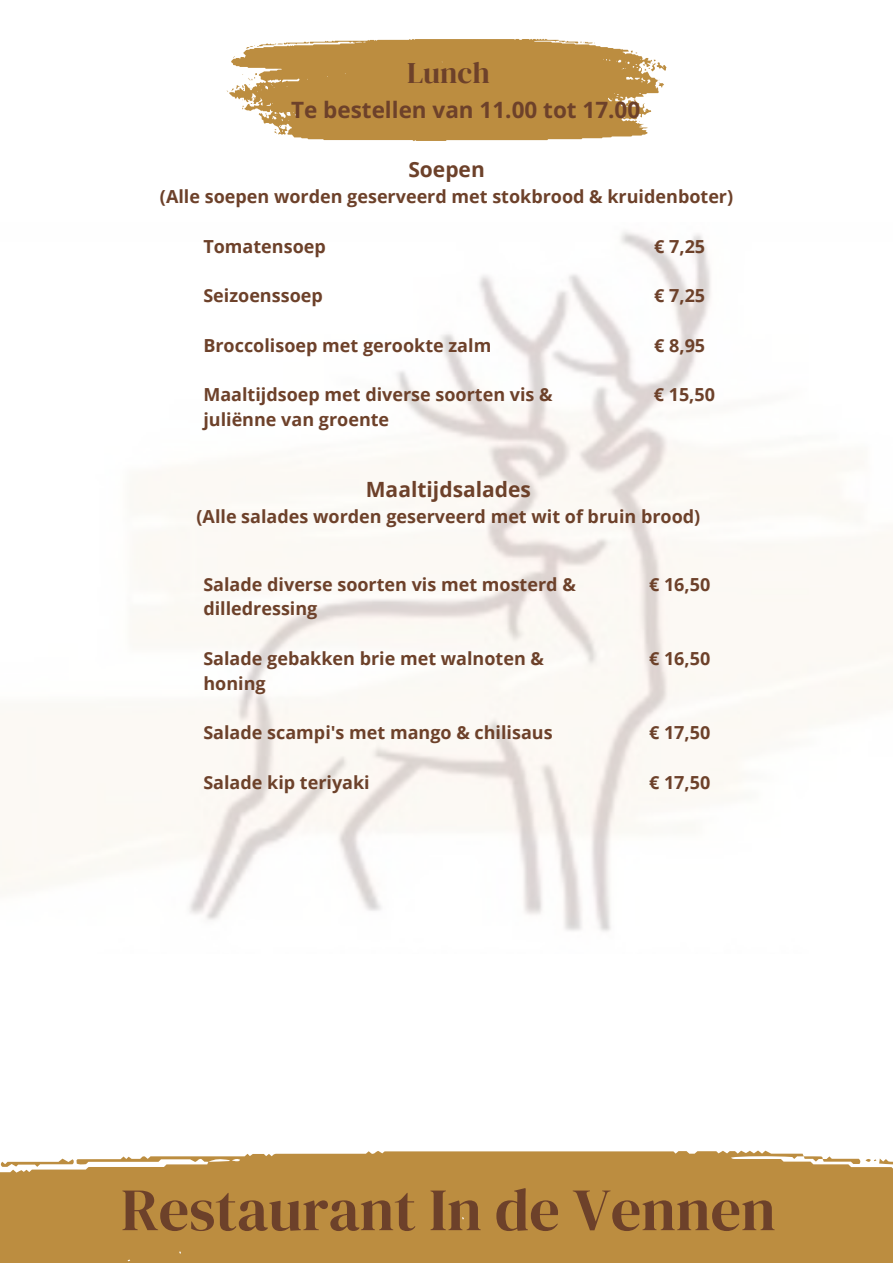
<style>
.page{position:relative;width:893px;height:1263px;background:#fff}
.page>*{position:absolute;margin:0;border:0;box-sizing:border-box;transform-origin:0 0}
.t1{font:60px "DM Serif Display";color:#6d412a}
.t2{font:30px "DM Serif Display";color:#6d412a}
.t3{font:700 22.5px "Open Sans";color:#6d412a}
.t4{font:700 21px "Open Sans";color:#6d412a}
.t5{font:700 18px/24.8px "Open Sans";color:#6d412a}
</style>
<div class="page">
<svg style="left:227px;top:39px;width:439px;height:102px;background:#c79f5f"></svg>
<div style="left:0;top:1150px;width:893px;height:113px;background:#bc8d40"></div>
<svg style="left:0;top:1158px;width:74px;height:9px"></svg>
<svg style="left:803px;top:1156px;width:90px;height:9px"></svg>
<p class="t2" style="left:407px;top:52px;width:84px">Lunch</p>
<p class="t3" style="left:291px;top:94px;width:351px">Te bestellen van 11.00 tot 17.00</p>
<p class="t4" style="left:408px;top:155px;width:78px">Soepen</p>
<p class="t5" style="left:160px;top:183px;width:575px">(Alle soepen worden geserveerd met stokbrood &amp; kruidenboter)</p>
<p class="t5" style="left:203px;top:233px;width:124px">Tomatensoep</p>
<p class="t5" style="left:203px;top:283px;width:121px">Seizoenssoep</p>
<p class="t5" style="left:203px;top:332px;width:289px">Broccolisoep met gerookte zalm</p>
<p class="t5" style="left:203px;top:382px;width:351px">Maaltijdsoep met diverse soorten vis &amp; juliënne van groente</p>
<h2 class="t5" style="left:654px;top:233px;width:52px">€ 7,25</h2>
<p class="t5" style="left:654px;top:283px;width:52px">€ 7,25</p>
<p class="t5" style="left:654px;top:332px;width:52px">€ 8,95</p>
<p class="t5" style="left:654px;top:382px;width:63px">€ 15,50</p>
<p class="t4" style="left:366px;top:475px;width:167px">Maaltijdsalades</p>
<p class="t5" style="left:196px;top:503px;width:505px">(Alle salades worden geserveerd met wit of bruin brood)</p>
<p class="t5" style="left:203px;top:571px;width:374px">Salade diverse soorten vis met mosterd &amp; dilledressing</p>
<p class="t5" style="left:203px;top:645px;width:342px">Salade gebakken brie met walnoten &amp; honing</p>
<p class="t5" style="left:203px;top:720px;width:351px">Salade scampi's met mango &amp; chilisaus</p>
<p class="t5" style="left:203px;top:769px;width:168px">Salade kip teriyaki</p>
<p class="t5" style="left:649px;top:571px;width:63px">€ 16,50</p>
<p class="t5" style="left:649px;top:645px;width:63px">€ 16,50</p>
<p class="t5" style="left:649px;top:720px;width:63px">€ 17,50</p>
<p class="t5" style="left:649px;top:769px;width:63px">€ 17,50</p>
<p class="t1" style="left:121px;top:1168px;width:656px">Restaurant In de Vennen</p>
</div>
